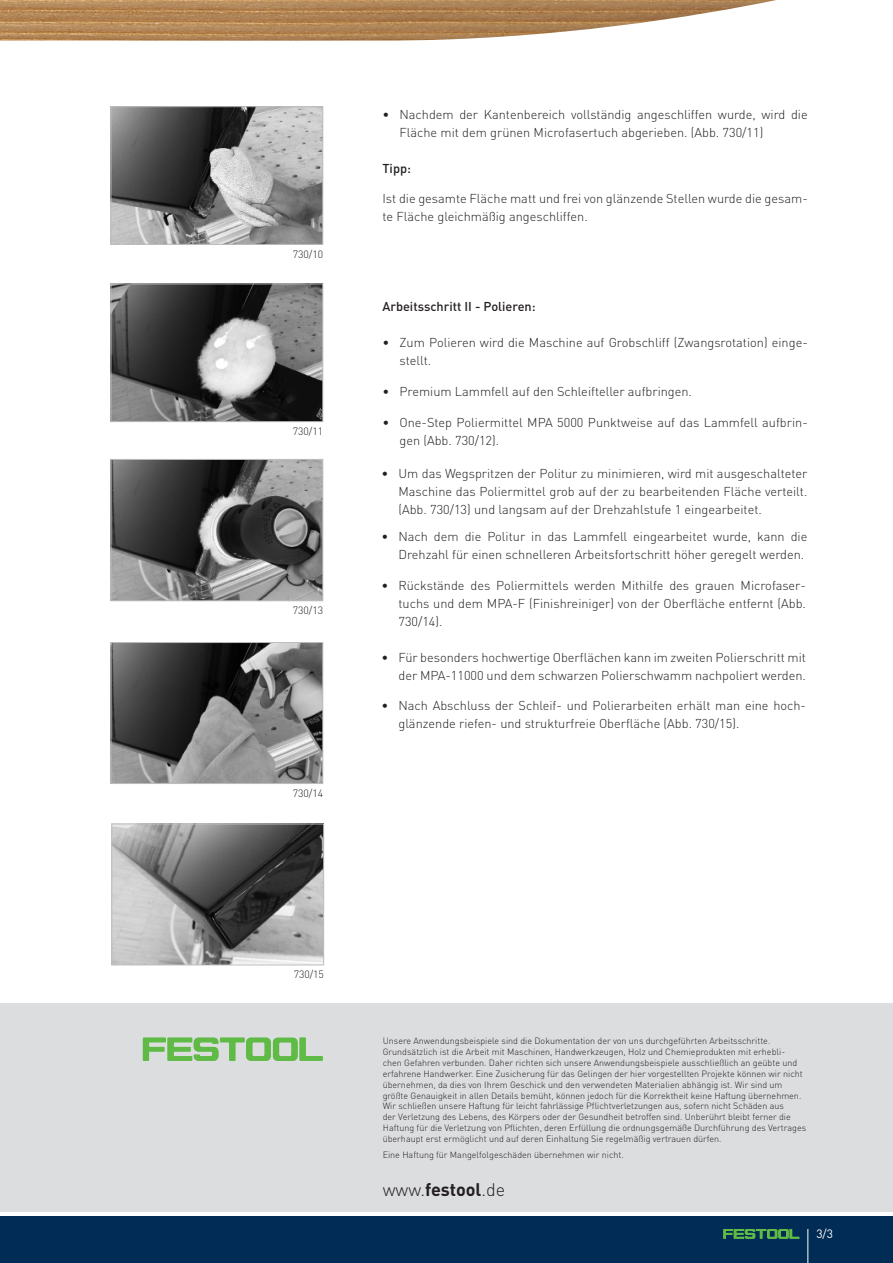
<style>
.page{position:relative;width:893px;height:1263px;background:#fff}
.page>*{position:absolute;margin:0;border:0;box-sizing:border-box;transform-origin:0 0}
.t1{font:300 18px "DIN Pro";color:#231f20}
.t2{font:300 12.75px/18px "DIN Pro";color:#231f20}
.t3{font:500 12.75px "DIN Pro";color:#231f20}
.t4{font:12px "DIN Pro";color:#fff}
.t5{font:300 10.5px "DIN Pro";letter-spacing:-.005em;color:#231f20}
.t6{font:300 9px/10.8px "DIN Pro";color:#231f20}
.s1{font-weight:700}
</style>
<div class="page">
<div style="left:0;top:1216px;width:893px;height:47px;background:#002c55"></div>
<svg style="left:723px;top:1229px;width:76px;height:10px"></svg>
<hr style="left:807px;top:1229px;width:1px;height:34px;background:#fff">
<div style="left:0;top:1003px;width:893px;height:209px;background:#dcdddf"></div>
<svg style="left:143px;top:1037px;width:180px;height:24px"></svg>
<img style="left:0;top:0;width:776px;height:41px">
<img style="left:113px;top:108px;width:208px;height:135px">
<div style="left:111px;top:106px;width:212px;height:139px;border:1px solid #bcbdc0"></div>
<img style="left:113px;top:286px;width:208px;height:134px">
<div style="left:111px;top:284px;width:212px;height:138px;border:1px solid #bcbdc0"></div>
<img style="left:113px;top:826px;width:209px;height:137px">
<div style="left:111px;top:824px;width:213px;height:141px;border:1px solid #bcbdc0"></div>
<img style="left:113px;top:461px;width:208px;height:138px">
<div style="left:111px;top:459px;width:212px;height:142px;border:1px solid #bcbdc0"></div>
<img style="left:113px;top:644px;width:208px;height:138px">
<div style="left:111px;top:642px;width:212px;height:142px;border:1px solid #bcbdc0"></div>
<p class="t5" style="left:293px;top:247px;width:32px">730/10</p>
<p class="t5" style="left:293px;top:424px;width:32px">730/11</p>
<p class="t5" style="left:293px;top:603px;width:32px">730/13</p>
<p class="t5" style="left:293px;top:786px;width:32px">730/14</p>
<p class="t2" style="left:399px;top:105px;width:410px;text-indent:-17px">• Nachdem der Kantenbereich vollständig angeschliffen wurde, wird die<br>Fläche mit dem grünen Microfasertuch abgerieben. (Abb. 730/11)</p>
<p class="t3" style="left:382px;top:159px;width:30px">Tipp:</p>
<p class="t2" style="left:382px;top:189px;width:427px">Ist die gesamte Fläche matt und frei von glänzende Stellen wurde die gesam&shy;te Fläche gleichmäßig angeschliffen.</p>
<p class="t3" style="left:382px;top:298px;width:155px">Arbeitsschritt II - Polieren:</p>
<p class="t2" style="left:399px;top:333px;width:410px;text-indent:-17px">• Zum Polieren wird die Maschine auf Grobschliff (Zwangsrotation) einge&shy;stellt.</p>
<p class="t2" style="left:382px;top:382px;width:311px">• Premium Lammfell auf den Schleifteller aufbringen.</p>
<p class="t2" style="left:399px;top:413px;width:410px;text-indent:-17px">• One-Step Poliermittel MPA 5000 Punktweise auf das Lammfell aufbrin&shy;gen (Abb. 730/12).</p>
<p class="t2" style="left:398px;top:464px;width:410px;text-align:justify;text-indent:-17px">• Um das Wegspritzen der Politur zu minimieren, wird mit ausgeschalteter Maschine das Poliermittel grob auf der zu bearbeitenden Fläche verteilt. (Abb. 730/13) und langsam auf der Drehzahlstufe 1 eingearbeitet.</p>
<p class="t2" style="left:381px;top:527px;width:427px;text-align:right">• Nach dem die Politur in das Lammfell eingearbeitet wurde, kann die<br>Drehzahl für einen schnelleren Arbeitsfortschritt höher geregelt werden.</p>
<p class="t2" style="left:398px;top:575px;width:409px;text-align:justify;text-indent:-17px">• Rückstände des Poliermittels werden Mithilfe des grauen Microfaser&shy;tuchs und dem MPA-F (Finishreiniger) von der Oberfläche entfernt (Abb.<br>730/14).</p>
<p class="t2" style="left:381px;top:647px;width:426px;text-align:right">• Für besonders hochwertige Oberflächen kann im zweiten Polierschritt mit der MPA-11000 und dem schwarzen Polierschwamm nachpoliert werden.</p>
<p class="t2" style="left:398px;top:696px;width:409px;text-indent:-17px">• Nach Abschluss der Schleif- und Polierarbeiten erhält man eine hoch&shy;glänzende riefen- und strukturfreie Oberfläche (Abb. 730/15).</p>
<p class="t5" style="left:294px;top:967px;width:32px">730/15</p>
<p class="t6" style="left:383px;top:1035px;width:425px">Unsere Anwendungsbeispiele sind die Dokumentation der von uns durchgeführten Arbeitsschritte.<br>Grundsätzlich ist die Arbeit mit Maschinen, Handwerkzeugen, Holz und Chemieprodukten mit erhebli&shy;chen Gefahren verbunden. Daher richten sich unsere Anwendungsbeispiele ausschließlich an geübte und erfahrene Handwerker. Eine Zusicherung für das Gelingen der hier vorgestellten Projekte können wir nicht übernehmen, da dies von Ihrem Geschick und den verwendeten Materialien abhängig ist. Wir sind um größte Genauigkeit in allen Details bemüht, können jedoch für die Korrektheit keine Haftung übernehmen.<br>Wir schließen unsere Haftung für leicht fahrlässige Pflichtverletzungen aus, sofern nicht Schäden aus<br>der Verletzung des Lebens, des Körpers oder der Gesundheit betroffen sind. Unberührt bleibt ferner die Haftung für die Verletzung von Pflichten, deren Erfüllung die ordnungsgemäße Durchführung des Vertrages überhaupt erst ermöglicht und auf deren Einhaltung Sie regelmäßig vertrauen dürfen.</p>
<p class="t6" style="left:383px;top:1149px;width:243px">Eine Haftung für Mangelfolgeschäden übernehmen wir nicht.</p>
<h1 class="t1" style="left:383px;top:1177px;width:124px">www.<span class="s1">festool</span>.de</h1>
<p class="t4" style="left:816px;top:1225px;width:18px">3/3</p>
</div>
